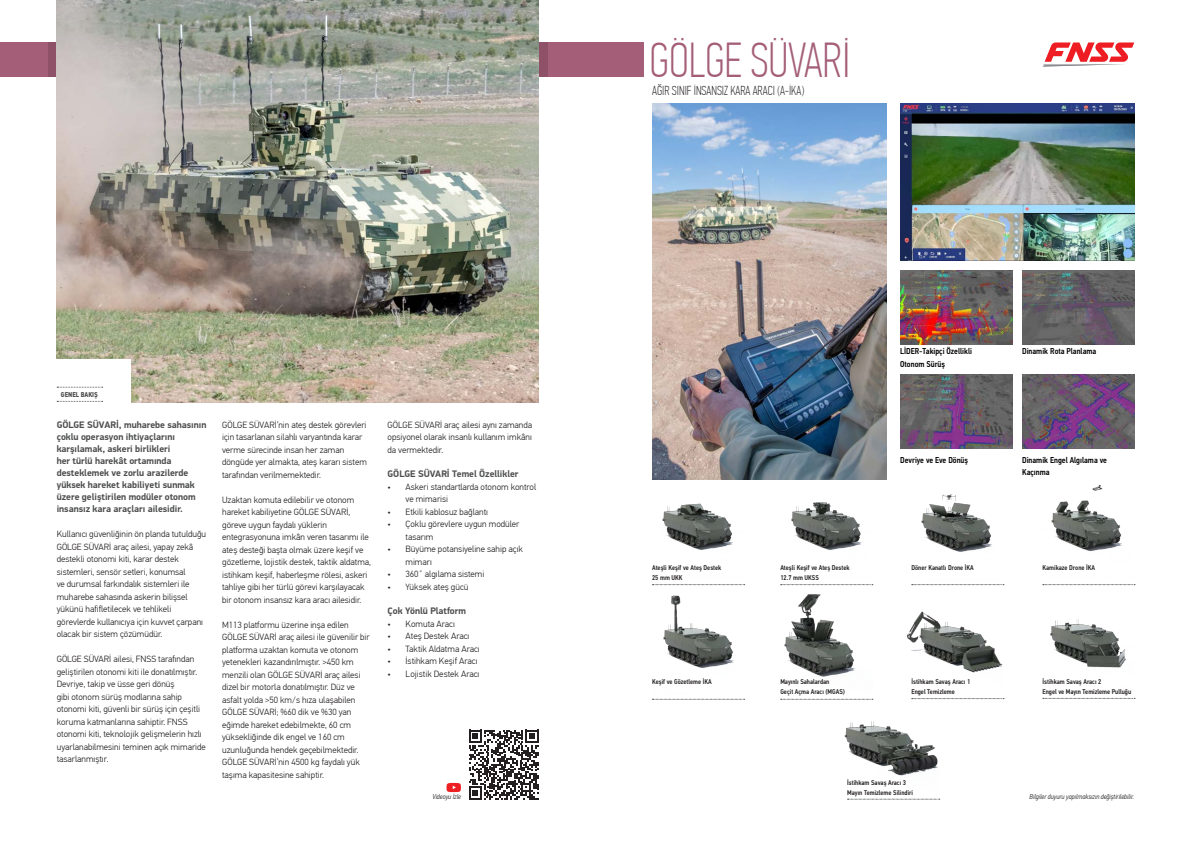
<style>
.page{position:relative;width:1191px;height:842px;background:#fff}
.page>*{position:absolute;margin:0;border:0;box-sizing:border-box;transform-origin:0 0}
.Arac_Adi_TR{font:100 49px "PF Din Text Comp Pro";color:#a45e78}
.Arac_Adi_Alt_Baslik_TR{font:100 13px "PF Din Text Comp Pro";color:#231f20}
.Paragraf_Bold_TR{font:700 9.5px/12px "PF Din Display Pro";color:#4b4c4d}
.Paragraf_TR{font:300 9px/12.5px "PF Din Text Pro";color:#231f20}
.Paragraf_TR-2{font:500 8.5px/12.5px "PF Din Text Cond Pro";color:#000}
.Teknik_Ozellikler_Satir_TR{font:italic 300 7px "PF Din Text Cond Pro";color:#231f20}
.Genel_Bakiş_TR{font:700 7px "PF Din Text Cond Pro";color:#4b4c4d}
.Paragraf_TR-3{font:500 6.9px "PF Din Text Cond Pro";color:#231f20}
</style>
<div class="page">
<div style="left:0;top:43px;width:643px;height:34px;background:#a45e78"></div>
<svg style="left:48px;top:43px;width:499px;height:34px"></svg>
<svg style="left:1042px;top:42px;width:92px;height:25px"></svg>
<img style="left:57px;top:0;width:482px;height:403px">
<div style="left:50px;top:359px;width:80px;height:50px;background:#fff"></div>
<svg style="left:57px;top:387px;width:46px;height:1px"></svg>
<svg style="left:57px;top:401px;width:46px;height:1px"></svg>
<svg style="left:469px;top:730px;width:69px;height:70px"></svg>
<svg style="left:446px;top:783px;width:15px;height:9px"></svg>
<img style="left:900px;top:104px;width:234px;height:156px">
<img style="left:662px;top:503px;width:71px;height:47px">
<svg style="left:652px;top:584px;width:92px;height:1px"></svg>
<img style="left:900px;top:271px;width:112px;height:73px">
<img style="left:1022px;top:271px;width:112px;height:73px">
<img style="left:900px;top:375px;width:112px;height:73px">
<img style="left:1022px;top:375px;width:112px;height:73px">
<img style="left:791px;top:502px;width:71px;height:48px">
<svg style="left:780px;top:584px;width:93px;height:1px"></svg>
<img style="left:921px;top:494px;width:71px;height:58px">
<svg style="left:911px;top:584px;width:93px;height:1px"></svg>
<img style="left:1051px;top:485px;width:71px;height:66px">
<svg style="left:1042px;top:584px;width:93px;height:1px"></svg>
<img style="left:663px;top:595px;width:71px;height:73px">
<svg style="left:652px;top:699px;width:92px;height:1px"></svg>
<img style="left:784px;top:594px;width:71px;height:83px">
<svg style="left:780px;top:699px;width:93px;height:1px"></svg>
<img style="left:907px;top:611px;width:96px;height:62px">
<svg style="left:911px;top:698px;width:93px;height:1px"></svg>
<img style="left:844px;top:721px;width:94px;height:55px">
<svg style="left:847px;top:799px;width:92px;height:1px"></svg>
<img style="left:652px;top:104px;width:234px;height:375px">
<img style="left:1050px;top:619px;width:76px;height:49px">
<svg style="left:1042px;top:698px;width:93px;height:1px"></svg>
<p class="Genel_Bakiş_TR" style="left:61px;top:390px;width:38px">GENEL BAKIŞ</p>
<p class="Paragraf_Bold_TR" style="left:57px;top:419px;width:151px">GÖLGE SÜVARİ, muharebe sahasının çoklu operasyon ihtiyaçlarını karşılamak, askeri birlikleri<br>her türlü harekât ortamında desteklemek ve zorlu arazilerde yüksek hareket kabiliyeti sunmak üzere geliştirilen modüler otonom insansız kara araçları ailesidir.</p>
<p class="Paragraf_TR" style="left:57px;top:528px;width:151px">Kullanıcı güvenliğinin ön planda tutulduğu GÖLGE SÜVARİ araç ailesi, yapay zekâ destekli otonomi kiti, karar destek sistemleri, sensör setleri, konumsal<br>ve durumsal farkındalık sistemleri ile muharebe sahasında askerin bilişsel yükünü hafifletilecek ve tehlikeli görevlerde kullanıcıya için kuvvet çarpanı olacak bir sistem çözümüdür.</p>
<p class="Paragraf_TR" style="left:57px;top:653px;width:151px">GÖLGE SÜVARİ ailesi, FNSS tarafından geliştirilen otonomi kiti ile donatılmıştır.<br>Devriye, takip ve üsse geri dönüş<br>gibi otonom sürüş modlarına sahip otonomi kiti, güvenli bir sürüş için çeşitli koruma katmanlarına sahiptir. FNSS otonomi kiti, teknolojik gelişmelerin hızlı uyarlanabilmesini teminen açık mimaride tasarlanmıştır.</p>
<p class="Paragraf_TR" style="left:222px;top:419px;width:146px">GÖLGE SÜVARİ’nin ateş destek görevleri için tasarlanan silahlı varyantında karar verme sürecinde insan her zaman döngüde yer almakta, ateş kararı sistem tarafından verilmemektedir.</p>
<p class="Paragraf_TR" style="left:222px;top:494px;width:150px">Uzaktan komuta edilebilir ve otonom hareket kabiliyetine GÖLGE SÜVARİ, göreve uygun faydalı yüklerin entegrasyonuna imkân veren tasarımı ile ateş desteği başta olmak üzere keşif ve gözetleme, lojistik destek, taktik aldatma, istihkam keşif, haberleşme rölesi, askeri tahliye gibi her türlü görevi karşılayacak bir otonom insansız kara aracı ailesidir.</p>
<p class="Paragraf_TR" style="left:222px;top:619px;width:149px">M113 platformu üzerine inşa edilen GÖLGE SÜVARİ araç ailesi ile güvenilir bir platforma uzaktan komuta ve otonom yetenekleri kazandırılmıştır. &gt;450 km menzili olan GÖLGE SÜVARİ araç ailesi dizel bir motorla donatılmıştır. Düz ve asfalt yolda &gt;50 km/s hıza ulaşabilen GÖLGE SÜVARİ; %60 dik ve %30 yan eğimde hareket edebilmekte, 60 cm yüksekliğinde dik engel ve 160 cm uzunluğunda hendek geçebilmektedir.<br>GÖLGE SÜVARİ’nin 4500 kg faydalı yük taşıma kapasitesine sahiptir.</p>
<p class="Paragraf_TR" style="left:387px;top:419px;width:146px;text-align:justify">GÖLGE SÜVARİ araç ailesi aynı zamanda opsiyonel olarak insanlı kullanım imkânı da vermektedir.</p>
<p class="Paragraf_Bold_TR" style="left:387px;top:468px;width:132px">GÖLGE SÜVARİ Temel Özellikler</p>
<p class="Paragraf_TR" style="left:405px;top:480px;width:132px;text-indent:-18px">• Askeri standartlarda otonom kontrol ve mimarisi</p>
<p class="Paragraf_TR" style="left:387px;top:505px;width:102px">• Etkili kablosuz bağlantı</p>
<p class="Paragraf_TR" style="left:405px;top:518px;width:115px;text-indent:-18px">• Çoklu görevlere uygun modüler tasarım</p>
<p class="Paragraf_TR" style="left:405px;top:543px;width:119px;text-indent:-18px">• Büyüme potansiyeline sahip açık mimarı</p>
<p class="Paragraf_TR" style="left:387px;top:568px;width:98px">• 360˚ algılama sistemi</p>
<p class="Paragraf_TR" style="left:387px;top:580px;width:82px">• Yüksek ateş gücü</p>
<p class="Paragraf_Bold_TR" style="left:387px;top:605px;width:80px">Çok Yönlü Platform</p>
<p class="Paragraf_TR" style="left:387px;top:617px;width:69px">• Komuta Aracı</p>
<p class="Paragraf_TR" style="left:387px;top:630px;width:83px">• Ateş Destek Aracı</p>
<p class="Paragraf_TR" style="left:387px;top:642px;width:94px">• Taktik Aldatma Aracı</p>
<p class="Paragraf_TR" style="left:387px;top:655px;width:91px">• İstihkam Keşif Aracı</p>
<p class="Paragraf_TR" style="left:387px;top:667px;width:93px">• Lojistik Destek Aracı</p>
<p class="Teknik_Ozellikler_Satir_TR" style="left:432px;top:793px;width:30px">Videoyu İzle</p>
<p class="Arac_Adi_TR" style="left:649px;top:32px;width:202px">GÖLGE SÜVARI</p>
<p class="Arac_Adi_Alt_Baslik_TR" style="left:652px;top:83px;width:153px">AĞIR SINIF İNSANSIZ KARA ARACI (A-İKA)</p>
<p class="Paragraf_TR-2" style="left:900px;top:345px;width:73px">LİDER-Takipçi Özellikli</p>
<p class="Paragraf_TR-2" style="left:900px;top:358px;width:46px">Otonom Sürüş</p>
<p class="Paragraf_TR-2" style="left:1022px;top:345px;width:76px">Dinamik Rota Planlama</p>
<p class="Paragraf_TR-2" style="left:900px;top:453px;width:69px">Devriye ve Eve Dönüş</p>
<p class="Paragraf_TR-2" style="left:1022px;top:453px;width:86px">Dinamik Engel Algılama ve<br>Kaçınma</p>
<p class="Paragraf_TR-3" style="left:652px;top:563px;width:71px">Ateşli Keşif ve Ateş Destek</p>
<p class="Paragraf_TR-3" style="left:652px;top:573px;width:32px">25 mm UKK</p>
<p class="Paragraf_TR-3" style="left:780px;top:563px;width:71px">Ateşli Keşif ve Ateş Destek</p>
<p class="Paragraf_TR-3" style="left:780px;top:573px;width:40px">12.7 mm UKSS</p>
<p class="Paragraf_TR-3" style="left:911px;top:563px;width:64px">Döner Kanatlı Drone İKA</p>
<p class="Paragraf_TR-3" style="left:1042px;top:563px;width:54px">Kamikaze Drone İKA</p>
<p class="Paragraf_TR-3" style="left:652px;top:678px;width:61px">Keşif ve Gözetleme İKA</p>
<p class="Paragraf_TR-3" style="left:780px;top:678px;width:51px">Mayınlı Sahalardan</p>
<p class="Paragraf_TR-3" style="left:780px;top:688px;width:66px">Geçit Açma Aracı (MGAS)</p>
<p class="Paragraf_TR-3" style="left:911px;top:677px;width:60px">İstihkam Savaş Aracı 1</p>
<p class="Paragraf_TR-3" style="left:911px;top:687px;width:45px">Engel Temizleme</p>
<p class="Paragraf_TR-3" style="left:1042px;top:677px;width:60px">İstihkam Savaş Aracı 2</p>
<p class="Paragraf_TR-3" style="left:1042px;top:687px;width:90px">Engel ve Mayın Temizleme Pulluğu</p>
<p class="Paragraf_TR-3" style="left:847px;top:778px;width:60px">İstihkam Savaş Aracı 3</p>
<p class="Paragraf_TR-3" style="left:847px;top:788px;width:67px">Mayın Temizleme Silindiri</p>
<p class="Teknik_Ozellikler_Satir_TR" style="left:1029px;top:793px;width:106px">Bilgiler duyuru yapılmaksızın değiştirilebilir.</p>
</div>
